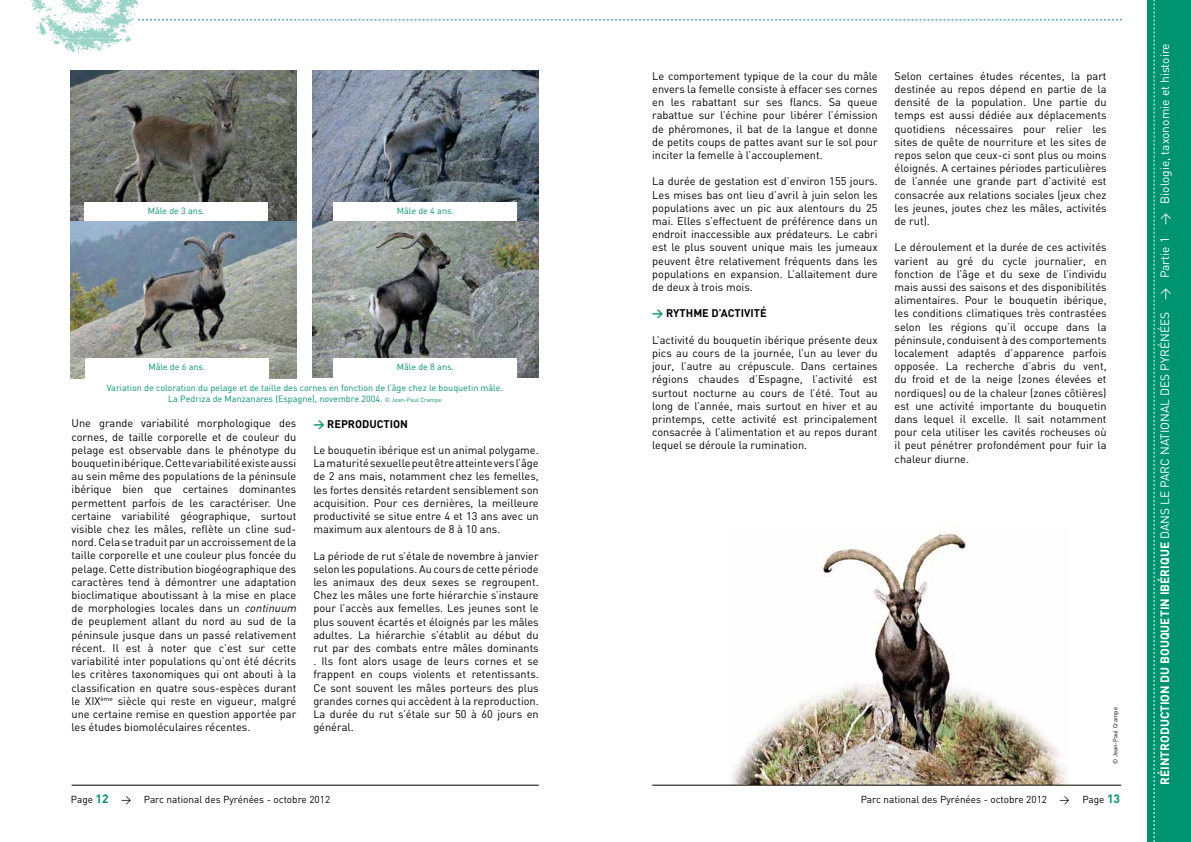
<style>
.page{position:relative;width:1191px;height:842px;background:#fff}
.page>*{position:absolute;margin:0;border:0;box-sizing:border-box;transform-origin:0 0}
.t1{font:12px "DIN";color:#fff}
.t2{font:11px/13.2px "DIN";color:#000;text-align:justify}
.t3{font:700 11px "DIN";color:#000}
.t4{font:10px "DIN";color:#000}
.t5{font:9px/10.8px "DIN";color:#009370;text-align:center}
.t6{font:6px "DIN";color:#000}
.s1{font-size:6px}
.s2{font-style:italic}
.s3{color:#009370}
.s4{font-weight:700;font-size:12px;color:#009370}
.s5{font-weight:700}
</style>
<div class="page">
<img style="left:725px;top:533px;width:343px;height:252px">
<div style="left:1148px;top:0;width:43px;height:842px;background:#009370"></div>
<svg style="left:1153px;top:0;width:1px;height:842px"></svg>
<hr style="left:652px;top:785px;width:469px;height:1px;background:#000">
<svg style="left:30px;top:0;width:1092px;height:54px"></svg>
<hr style="left:72px;top:785px;width:467px;height:1px;background:#000">
<img style="left:71px;top:71px;width:225px;height:150px">
<img style="left:313px;top:71px;width:225px;height:151px">
<div style="left:84px;top:202px;width:184px;height:31px;background:#fff"></div>
<div style="left:333px;top:202px;width:184px;height:31px;background:#fff"></div>
<img style="left:71px;top:221px;width:225px;height:157px">
<img style="left:313px;top:222px;width:225px;height:156px">
<div style="left:85px;top:358px;width:184px;height:30px;background:#fff"></div>
<div style="left:333px;top:358px;width:184px;height:30px;background:#fff"></div>
<p class="t5" style="left:148px;top:206px;width:59px">Mâle de 3 ans.</p>
<p class="t5" style="left:397px;top:206px;width:59px">Mâle de 4 ans.</p>
<p class="t5" style="left:148px;top:361px;width:59px">Mâle de 6 ans.</p>
<p class="t5" style="left:397px;top:361px;width:59px">Mâle de 8 ans.</p>
<p class="t5" style="left:107px;top:382px;width:398px">Variation de coloration du pelage et de taille des cornes en fonction de l’âge chez le bouquetin mâle.<br>La Pedriza de Manzanares (Espagne), novembre 2004. <span class="s1">© Jean-Paul Crampe</span></p>
<p class="t2" style="left:72px;top:417px;width:229px;text-align:left">U ne grande variabilité morphologique des cornes, de taille corporelle et de couleur du pelage est observable dans le phénotype du bouquetin ibérique. Cette variabilité existe aussi au sein même des populations de la péninsule ibérique bien que certaines dominantes permettent parfois de les caractériser. U ne certaine variabilité géographique, surtout visible chez les mâles, reflète un cline sud&shy;nord. Cela se traduit par un accroissement de la taille corporelle et une couleur plus foncée du pelage. Cette distribution biogéographique des caractères tend à démontrer une adaptation bioclimatique aboutissant à la mise en place de morphologies locales dans un <span class="s2">continuum </span>de peuplement allant du nord au sud de la péninsule jusque dans un passé relativement récent. I l est à noter que c’est sur cette variabilité inter populations qu’ont été décrits les critères taxonomiques qui ont abouti à la classification en quatre sous-espèces durant le XIX<sup>ème</sup> siècle qui reste en vigueur, malgré une certaine remise en question apportée par les études biomoléculaires récentes.</p>
<p class="t3" style="left:313px;top:416px;width:96px"><span class="s3">&gt;</span> REPRODUCTION</p>
<p class="t2" style="left:313px;top:443px;width:227px">Le bouquetin ibérique est un animal polygame.<br>La maturité sexuelle peut être atteinte vers l’âge de 2 ans mais, notamment chez les femelles, les fortes densités retardent sensiblement son acquisition. Pour ces dernières, la meilleure productivité se situe entre 4 et 13 ans avec un maximum aux alentours de 8 à 10 ans.</p>
<p class="t2" style="left:313px;top:549px;width:227px">La période de rut s’étale de novembre à janvier selon les populations. Au cours de cette période les animaux des deux sexes se regroupent.<br>Chez les mâles une forte hiérarchie s’instaure pour l’accès aux femelles. Les jeunes sont le plus souvent écartés et éloignés par les mâles adultes. La hiérarchie s’établit au début du rut par des combats entre mâles dominants . I ls font alors usage de leurs cornes et se frappent en coups violents et retentissants.<br>Ce sont souvent les mâles porteurs des plus grandes cornes qui accèdent à la reproduction.<br>La durée du rut s’étale sur 50 à 60 jours en général.</p>
<p class="t2" style="left:652px;top:69px;width:227px">Le comportement typique de la cour du mâle envers la femelle consiste à effacer ses cornes en les rabattant sur ses flancs. Sa queue rabattue sur l’échine pour libérer l’émission de phéromones, il bat de la langue et donne de petits coups de pattes avant sur le sol pour inciter la femelle à l’accouplement.</p>
<p class="t2" style="left:652px;top:175px;width:227px">La durée de gestation est d’environ 155 jours.<br>Les mises bas ont lieu d’avril à juin selon les populations avec un pic aux alentours du 25 mai. Elles s’effectuent de préférence dans un endroit inaccessible aux prédateurs. Le cabri est le plus souvent unique mais les jumeaux peuvent être relativement fréquents dans les populations en expansion. L’allaitement dure de deux à trois mois.</p>
<p class="t3" style="left:652px;top:306px;width:116px"><span class="s3">&gt;</span> RYTHM E D’ACTIVITÉ</p>
<p class="t2" style="left:652px;top:333px;width:227px">L’activité du bouquetin ibérique présente deux pics au cours de la journée, l’un au lever du jour, l’autre au crépuscule. Dans certaines régions chaudes d’Espagne, l’activité est surtout nocturne au cours de l’été. Tout au long de l’année, mais surtout en hiver et au printemps, cette activité est principalement consacrée à l’alimentation et au repos durant lequel se déroule la rumination.</p>
<p class="t2" style="left:894px;top:69px;width:213px">Selon certaines études récentes, la part destinée au repos dépend en partie de la densité de la population. U ne partie du temps est aussi dédiée aux déplacements quotidiens nécessaires pour relier les sites de quête de nourriture et les sites de repos selon que ceux-ci sont plus ou moins éloignés. A certaines périodes particulières de l’année une grande part d’activité est consacrée aux relations sociales (jeux chez les jeunes, joutes chez les mâles, activités de rut).</p>
<p class="t2" style="left:894px;top:241px;width:213px">Le déroulement et la durée de ces activités varient au gré du cycle journalier, en fonction de l’âge et du sexe de l’individu mais aussi des saisons et des disponibilités alimentaires. Pour le bouquetin ibérique, les conditions climatiques très contrastées selon les régions qu’il occupe dans la péninsule, conduisent à des comportements localement adaptés d’apparence parfois opposée. La recherche d’abris du vent, du froid et de la neige (zones élevées et nordiques) ou de la chaleur (zones côtières) est une activité importante du bouquetin dans lequel il excelle. I l sait notamment pour cela utiliser les cavités rocheuses où il peut pénétrer profondément pour fuir la chaleur diurne.</p>
<p class="t6" style="left:1111px;top:764px;width:58px;rotate:-90deg">© Jean-Paul Crampe</p>
<p class="t4" style="left:71px;top:793px;width:261px">Page <span class="s4">12</span> &gt; Parc national des Pyrénées - octobre 2012</p>
<p class="t4" style="left:860px;top:793px;width:261px">Parc national des Pyrénées - octobre 2012 &gt; Page <span class="s4">13</span></p>
<p class="t1" style="left:1157px;top:785px;width:743px;rotate:-90deg"><span class="s5">RÉINTRODUCTION DU BOUQUETIN IBÉRIQUE</span> dans le Parc national des Pyrénées &gt; Partie 1 &gt; Biologie, taxonomie et histoire</p>
</div>
